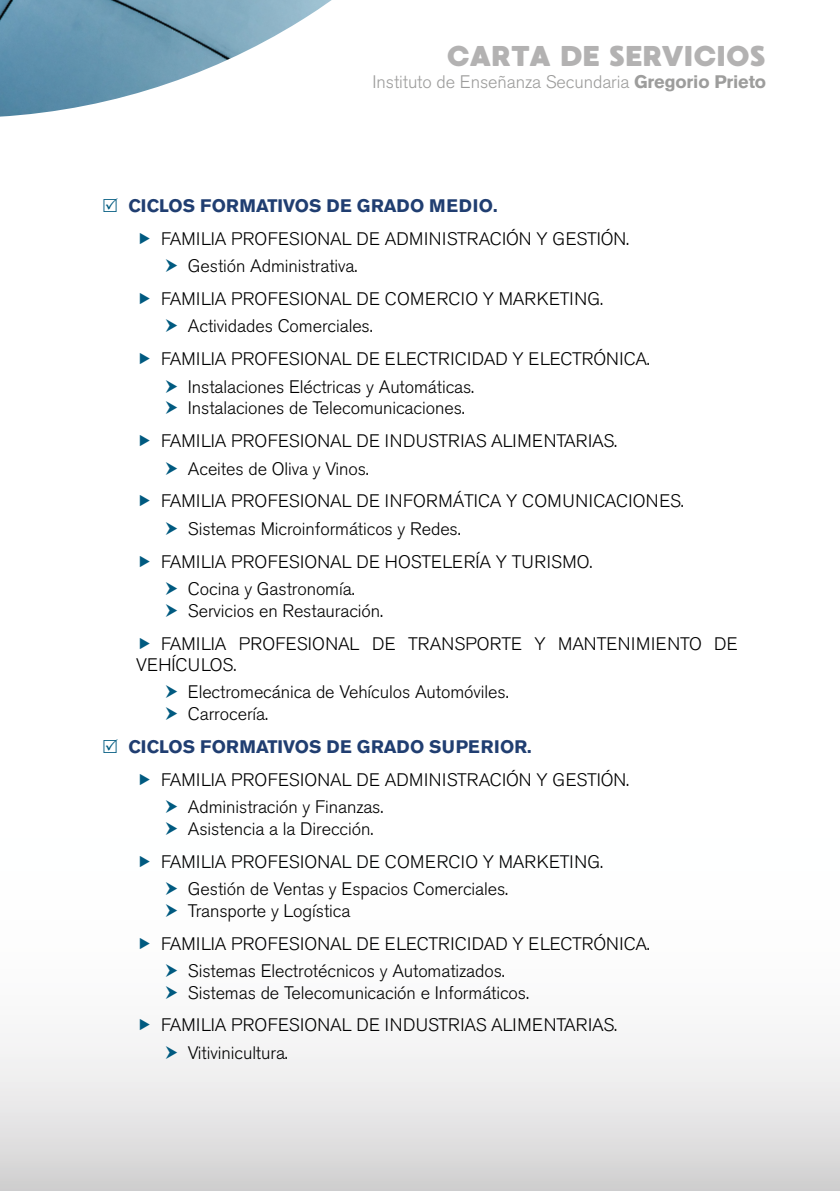
<style>
.page{position:relative;width:840px;height:1191px;background:#fff}
.page>*{position:absolute;margin:0;border:0;box-sizing:border-box;transform-origin:0 0}
.t1{font:28.6px "MADE Waffle Soft";letter-spacing:-.015em;color:#b3b2b2}
.t2{font:300 18px/27.2px "Akzidenz Grotesk BE";letter-spacing:-.005em;color:#000}
.t3{font:700 18px "Akzidenz Grotesk BE";color:#203e71}
.t4{font:300 18px/21.6px "Akzidenz Grotesk BE";letter-spacing:.015em;color:#000}
.t5{font:300 18px "Akzidenz Grotesk BE";letter-spacing:-.005em;color:#9d9d9c}
.s1{font-weight:700}
</style>
<div class="page">
<img style="left:0;top:0;width:332px;height:117px">
<svg style="left:166px;top:1045px;width:11px;height:13px"></svg>
<h1 class="t1" style="left:446px;top:39px;width:321px">CARTA DE SERVICIOS</h1>
<p class="t5" style="left:372px;top:72px;width:395px">Instituto de Enseñanza Secundaria <span class="s1">Gregorio Prieto</span></p>
<p class="t3" style="left:128px;top:195px;width:370px">CICLOS FORMATIVOS DE GRADO MEDIO.</p>
<p class="t2" style="left:188px;top:225px;width:442px;text-indent:-27px">FAMILIA PROFESIONAL DE ADMINISTRACIÓN Y GESTIÓN.<br>Gestión Administrativa.</p>
<p class="t2" style="left:188px;top:286px;width:416px;text-indent:-27px">FAMILIA PROFESIONAL DE COMERCIO Y MARKETING.<br>Actividades Comerciales.</p>
<p class="t2" style="left:188px;top:346px;width:463px;text-indent:-27px">FAMILIA PROFESIONAL DE ELECTRICIDAD Y ELECTRÓNICA.<br>Instalaciones Eléctricas y Automáticas.</p>
<p class="t2" style="left:161px;top:392px;width:457px;line-height:33px;text-indent:27px">Instalaciones de Telecomunicaciones.<br>FAMILIA PROFESIONAL DE INDUSTRIAS ALIMENTARIAS.</p>
<p class="t2" style="left:161px;top:452px;width:524px;line-height:33px;text-indent:27px">Aceites de Oliva y Vinos.<br>FAMILIA PROFESIONAL DE INFORMÁTICA Y COMUNICACIONES.</p>
<p class="t2" style="left:161px;top:512px;width:432px;line-height:33px;text-indent:27px">Sistemas Microinformáticos y Redes.<br>FAMILIA PROFESIONAL DE HOSTELERÍA Y TURISMO.</p>
<p class="t2" style="left:188px;top:578px;width:197px;line-height:21.6px">Cocina y Gastronomía.<br>Servicios en Restauración.</p>
<p class="t4" style="left:136px;top:633px;width:602px;text-indent:25px">FAMILIA PROFESIONAL DE TRANSPORTE Y MANTENIMIENTO DE<br>VEHÍCULOS.</p>
<p class="t2" style="left:188px;top:682px;width:322px;line-height:21.6px">Electromecánica de Vehículos Automóviles.<br>Carrocería.</p>
<p class="t3" style="left:128px;top:736px;width:404px">CICLOS FORMATIVOS DE GRADO SUPERIOR.</p>
<p class="t2" style="left:188px;top:766px;width:442px;text-indent:-27px">FAMILIA PROFESIONAL DE ADMINISTRACIÓN Y GESTIÓN.<br>Administración y Finanzas.</p>
<p class="t2" style="left:161px;top:812px;width:443px;line-height:33px;text-indent:27px">Asistencia a la Dirección.<br>FAMILIA PROFESIONAL DE COMERCIO Y MARKETING.</p>
<p class="t2" style="left:188px;top:878px;width:322px;line-height:21.6px">Gestión de Ventas y Espacios Comerciales.<br>Transporte y Logística</p>
<p class="t2" style="left:188px;top:930px;width:463px;text-indent:-27px">FAMILIA PROFESIONAL DE ELECTRICIDAD Y ELECTRÓNICA.<br>Sistemas Electrotécnicos y Automatizados.</p>
<p class="t2" style="left:161px;top:976px;width:457px;line-height:33px;text-indent:27px">Sistemas de Telecomunicación e Informáticos.<br>FAMILIA PROFESIONAL DE INDUSTRIAS ALIMENTARIAS.</p>
<p class="t2" style="left:188px;top:1039px;width:101px">Vitivinicultura.</p>
</div>
